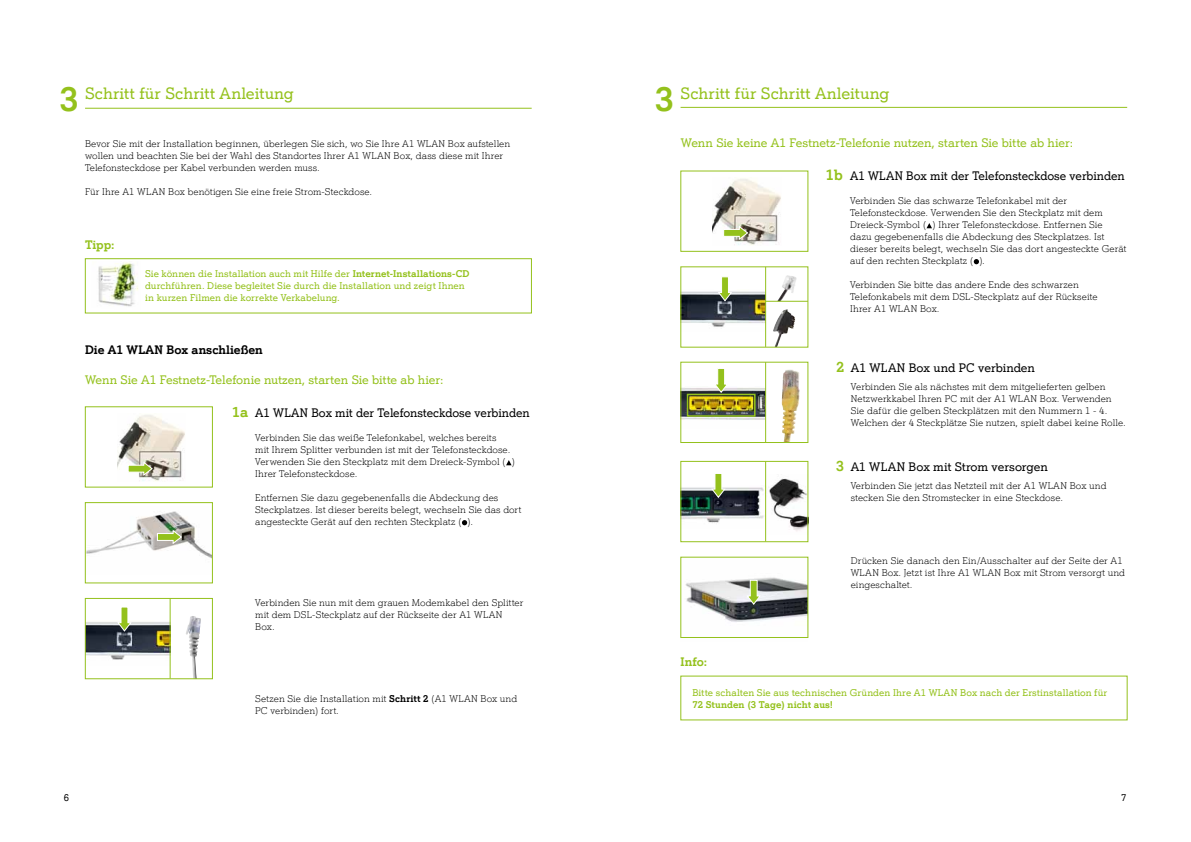
<style>
.page{position:relative;width:1191px;height:842px;background:#fff}
.page>*{position:absolute;margin:0;border:0;box-sizing:border-box;transform-origin:0 0}
.t1{font:700 33px "A1 Einfach";color:#94c11c}
.t2{font:500 16px "A1 Einfach";letter-spacing:.01em;color:#94c11c}
.t3{font:700 14.5px "A1 Einfach";color:#94c11c}
.t4{font:700 14px "A1 Einfach";color:#94c11c}
.t5{font:500 12px "A1 Einfach";color:#000}
.t6{font:500 12px "A1 Einfach";letter-spacing:-.005em;color:#94c11c}
.t7{font:700 12px "A1 Einfach";color:#000}
.t8{font:700 12px "A1 Einfach";letter-spacing:-.005em;color:#94c11c}
.t9{font:9.5px/12px "A1 Einfach Leicht";letter-spacing:.01em;color:#000}
.t10{font:500 9.5px/12px "A1 Einfach";letter-spacing:.01em;color:#94c11c}
.t11{font:700 9.5px "A1 Einfach";letter-spacing:.005em;color:#94c11c}
.t12{font:500 9.5px "A1 Einfach";color:#000}
.s1{font-weight:700}
.s2{font-family:"A1 Einfach";font-weight:700}
</style>
<div class="page">
<img style="left:777px;top:275px;width:17px;height:26px">
<img style="left:773px;top:309px;width:22px;height:36px">
<img style="left:87px;top:621px;width:83px;height:45px">
<img style="left:682px;top:487px;width:82px;height:36px">
<img style="left:682px;top:388px;width:83px;height:32px">
<img style="left:682px;top:291px;width:83px;height:36px">
<img style="left:685px;top:577px;width:121px;height:45px">
<img style="left:186px;top:616px;width:15px;height:61px">
<hr style="left:85px;top:108px;width:446px;height:1px;background:#94c11c">
<img style="left:766px;top:475px;width:40px;height:60px">
<hr style="left:765px;top:461px;width:1px;height:80px;background:#94c11c">
<div style="left:680px;top:557px;width:128px;height:81px;border:1px solid #94c11c"></div>
<div style="left:680px;top:461px;width:128px;height:81px;border:1px solid #94c11c"></div>
<svg style="left:506px;top:460px;width:5px;height:5px"></svg>
<svg style="left:462px;top:520px;width:5px;height:5px"></svg>
<svg style="left:926px;top:223px;width:6px;height:5px"></svg>
<svg style="left:973px;top:259px;width:6px;height:5px"></svg>
<div style="left:85px;top:406px;width:128px;height:81px;border:1px solid #94c11c"></div>
<div style="left:680px;top:171px;width:128px;height:81px;border:1px solid #94c11c"></div>
<img style="left:87px;top:511px;width:124px;height:47px">
<div style="left:85px;top:502px;width:128px;height:81px;border:1px solid #94c11c"></div>
<hr style="left:170px;top:598px;width:1px;height:80px;background:#94c11c">
<div style="left:85px;top:598px;width:128px;height:81px;border:1px solid #94c11c"></div>
<img style="left:117px;top:414px;width:68px;height:67px">
<svg style="left:128px;top:462px;width:24px;height:13px"></svg>
<img style="left:712px;top:178px;width:69px;height:67px">
<svg style="left:723px;top:226px;width:25px;height:14px"></svg>
<svg style="left:157px;top:530px;width:25px;height:14px"></svg>
<svg style="left:118px;top:607px;width:13px;height:24px"></svg>
<svg style="left:711px;top:474px;width:14px;height:24px"></svg>
<svg style="left:747px;top:580px;width:13px;height:24px"></svg>
<svg style="left:766px;top:363px;width:43px;height:80px"></svg>
<img style="left:781px;top:369px;width:10px;height:34px">
<hr style="left:765px;top:362px;width:1px;height:80px;background:#94c11c">
<div style="left:680px;top:362px;width:128px;height:81px;border:1px solid #94c11c"></div>
<svg style="left:714px;top:368px;width:14px;height:25px"></svg>
<hr style="left:680px;top:107px;width:447px;height:1px;background:#94c11c">
<div style="left:85px;top:258px;width:446px;height:55px;border:1px solid #94c11c"></div>
<img style="left:98px;top:262px;width:40px;height:45px">
<hr style="left:765px;top:267px;width:1px;height:80px;background:#94c11c">
<svg style="left:718px;top:277px;width:13px;height:24px"></svg>
<div style="left:687px;top:394px;width:68px;height:23px;border:2px solid #94c11c"></div>
<hr style="left:765px;top:301px;width:43px;height:1px;background:#94c11c">
<h1 class="t1" style="left:60px;top:78px;width:20px">3</h1>
<h1 class="t1" style="left:655px;top:78px;width:20px">3</h1>
<h2 class="t2" style="left:85px;top:84px;width:210px">Schritt für Schritt Anleitung</h2>
<h2 class="t2" style="left:680px;top:84px;width:210px">Schritt für Schritt Anleitung</h2>
<p class="t9" style="left:85px;top:138px;width:427px">Bevor Sie mit der Installation beginnen, überlegen Sie sich, wo Sie Ihre A1 WLAN Box aufstellen wollen und beachten Sie bei der Wahl des Standortes Ihrer A1 WLAN Box, dass diese mit Ihrer<br>Telefonsteckdose per Kabel verbunden werden muss.</p>
<p class="t9" style="left:85px;top:186px;width:289px">Für Ihre A1 WLAN Box benötigen Sie eine freie Strom-Steckdose.</p>
<p class="t8" style="left:85px;top:237px;width:31px">Tipp:</p>
<p class="t10" style="left:145px;top:268px;width:326px">Sie können die Installation auch mit Hilfe der <span class="s1">Internet-Installations-CD </span>durchführen. Diese begleitet Sie durch die Installation und zeigt Ihnen in kurzen Filmen die korrekte Verkabelung.</p>
<p class="t7" style="left:85px;top:342px;width:179px">Die A1 WLAN Box anschließen</p>
<p class="t6" style="left:85px;top:372px;width:360px">Wenn Sie A1 Festnetz-Telefonie nutzen, starten Sie bitte ab hier:</p>
<h3 class="t4" style="left:232px;top:403px;width:18px">1a</h3>
<p class="t5" style="left:255px;top:405px;width:276px">A1 WLAN Box mit der Telefonsteckdose verbinden</p>
<p class="t9" style="left:255px;top:432px;width:262px">Verbinden Sie das weiße Telefonkabel, welches bereits<br>mit Ihrem Splitter verbunden ist mit der Telefonsteckdose.<br>Verwenden Sie den Steckplatz mit dem Dreieck-Symbol ( )<br>Ihrer Telefonsteckdose.</p>
<p class="t9" style="left:255px;top:492px;width:268px">Entfernen Sie dazu gegebenenfalls die Abdeckung des<br>Steckplatzes. Ist dieser bereits belegt, wechseln Sie das dort angesteckte Gerät auf den rechten Steckplatz ( ).</p>
<p class="t9" style="left:255px;top:597px;width:270px">Verbinden Sie nun mit dem grauen Modemkabel den Splitter mit dem DSL-Steckplatz auf der Rückseite der A1 WLAN<br>Box.</p>
<p class="t9" style="left:255px;top:693px;width:263px">Setzen Sie die Installation mit <span class="s2">Schritt 2</span> (A1 WLAN Box und<br>PC verbinden) fort.</p>
<p class="t6" style="left:681px;top:135px;width:394px">Wenn Sie keine A1 Festnetz-Telefonie nutzen, starten Sie bitte ab hier:</p>
<h3 class="t3" style="left:826px;top:166px;width:18px">1b</h3>
<p class="t5" style="left:850px;top:168px;width:276px">A1 WLAN Box mit der Telefonsteckdose verbinden</p>
<p class="t9" style="left:850px;top:195px;width:278px">Verbinden Sie das schwarze Telefonkabel mit der Telefonsteckdose. Verwenden Sie den Steckplatz mit dem Dreieck-Symbol ( ) Ihrer Telefonsteckdose. Entfernen Sie dazu gegebenenfalls die Abdeckung des Steckplatzes. Ist dieser bereits belegt, wechseln Sie das dort angesteckte Gerät auf den rechten Steckplatz ( ).</p>
<p class="t9" style="left:850px;top:279px;width:249px">Verbinden Sie bitte das andere Ende des schwarzen<br>Telefonkabels mit dem DSL-Steckplatz auf der Rückseite<br>Ihrer A1 WLAN Box.</p>
<h3 class="t4" style="left:836px;top:358px;width:9px">2</h3>
<p class="t5" style="left:851px;top:360px;width:186px">A1 WLAN Box und PC verbinden</p>
<p class="t9" style="left:851px;top:381px;width:276px">Verbinden Sie als nächstes mit dem mitgelieferten gelben Netzwerkkabel Ihren PC mit der A1 WLAN Box. Verwenden Sie dafür die gelben Steckplätzen mit den Nummern 1 - 4.<br>Welchen der 4 Steckplätze Sie nutzen, spielt dabei keine Rolle.</p>
<h3 class="t4" style="left:836px;top:457px;width:9px">3</h3>
<p class="t5" style="left:850px;top:459px;width:199px">A1 WLAN Box mit Strom versorgen</p>
<p class="t9" style="left:850px;top:480px;width:257px">Verbinden Sie jetzt das Netzteil mit der A1 WLAN Box und stecken Sie den Stromstecker in eine Steckdose.</p>
<p class="t8" style="left:680px;top:654px;width:28px">Info:</p>
<p class="t9" style="left:850px;top:555px;width:276px">Drücken Sie danach den Ein/Ausschalter auf der Seite der A1<br>WLAN Box. Jetzt ist Ihre A1 WLAN Box mit Strom versorgt und eingeschaltet.</p>
<p class="t10" style="left:692px;top:687px;width:416px">Bitte schalten Sie aus technischen Gründen Ihre A1 WLAN Box nach der Erstinstallation für</p>
<p class="t11" style="left:692px;top:699px;width:142px">72 Stunden (3 Tage) nicht aus!</p>
<p class="t12" style="left:64px;top:792px;width:7px">6</p>
<p class="t12" style="left:1121px;top:792px;width:7px">7</p>
</div>
